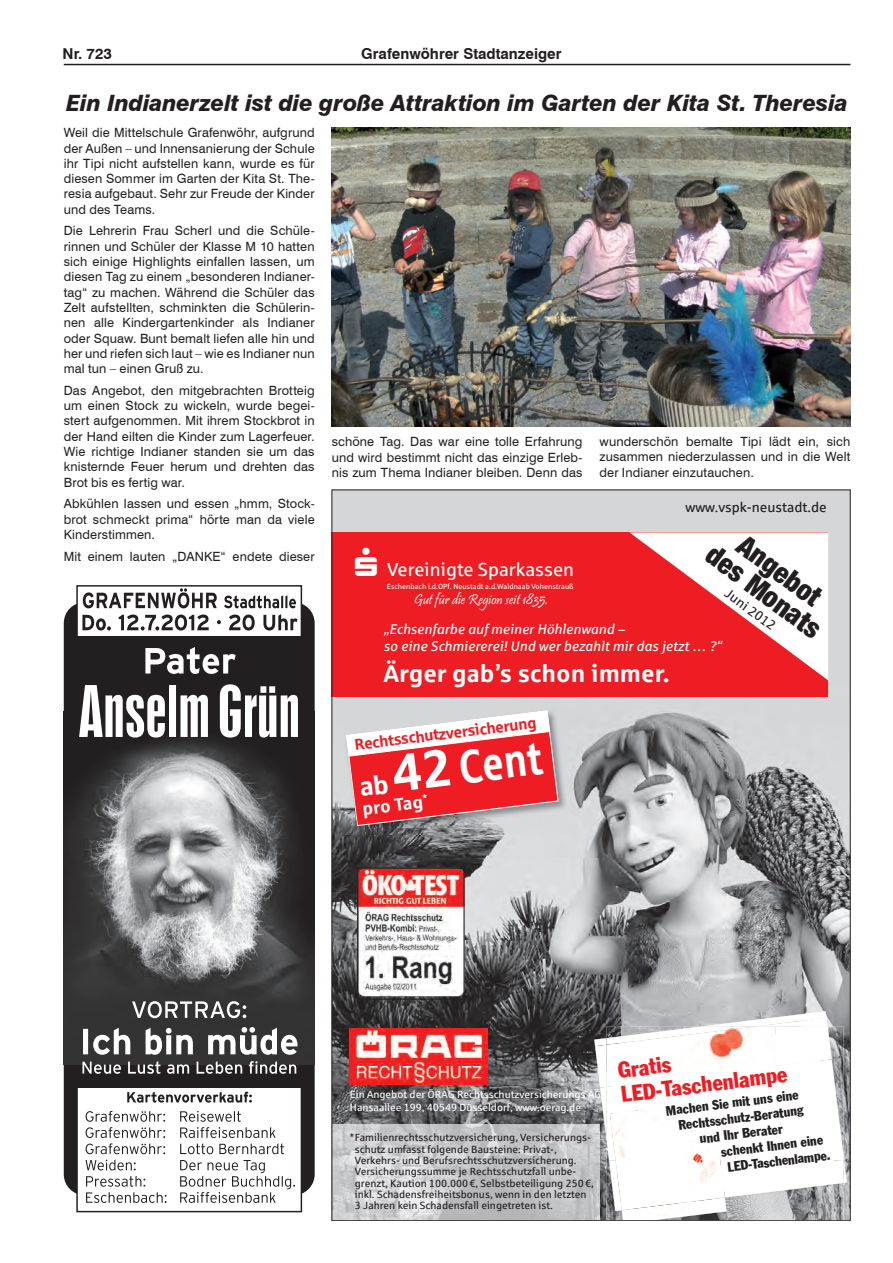
<style>
.page{position:relative;width:893px;height:1263px;background:#fff}
.page>*{position:absolute;margin:0;border:0;box-sizing:border-box;transform-origin:0 0}
.t1{font:700 47.25px "Sparkasse Rg";color:#fff;scale:.83 1}
.t2{font:900 condensed 28.35px/26.1px "Helvetica Neue LT Std";color:#231f20;text-align:center}
.t3{font:700 24.45px "Sparkasse Rg";color:#fff}
.t4{font:italic 800 22.5px "Swiss 721 BT";letter-spacing:-.01em;color:#231f20}
.t5{font:condensed 22.2px/24.2px "Franklin Gothic Std";color:#ee1d23}
.t6{font:18.75px "Sparkasse Rg";color:#fff}
.t7{font:700 18px "Sparkasse Rg";color:#fff}
.t8{font:700 15.75px "Sparkasse Rg";color:#ee1d23}
.t9{font:700 15px "Swiss 721 BT";color:#231f20}
.t10{font:14.85px "Pristina";color:#fff}
.t11{font:italic 13.95px/16.8px "Sparkasse Rg";color:#fff}
.t12{font:13.95px "Sparkasse Rg";color:#231f20}
.t13{font:condensed 13.5px "Franklin Gothic Std";color:#231f20}
.t14{font:13.5px "Sparkasse Rg";color:#231f20}
.t15{font:12.75px/15.3px "Swiss 721 BT";letter-spacing:.01em;color:#231f20;text-align:justify}
.t16{font:10.5px/11.4px "Sparkasse Rg";color:#231f20}
.t17{font:10.5px/12.6px "Sparkasse Rg";color:#fff}
.t18{font:7.35px "Sparkasse Rg";color:#fff}
.s1{font-size:26.25px}
.s2{font-size:52.5px}
</style>
<div class="page">
<hr style="left:64px;top:64px;width:786px;height:1px;background:#231f20">
<img style="left:332px;top:489px;width:518px;height:729px">
<img style="left:606px;top:1160px;width:237px;height:58px">
<img style="left:600px;top:1088px;width:6px;height:50px">
<img style="left:843px;top:1156px;width:4px;height:27px">
<img style="left:606px;top:1087px;width:119px;height:73px">
<img style="left:725px;top:1059px;width:118px;height:101px">
<img style="left:609px;top:1160px;width:234px;height:51px">
<img style="left:594px;top:1011px;width:234px;height:35px">
<img style="left:595px;top:1045px;width:11px;height:43px">
<img style="left:758px;top:1018px;width:70px;height:8px">
<img style="left:606px;top:1026px;width:169px;height:61px">
<img style="left:775px;top:1026px;width:57px;height:40px">
<img style="left:622px;top:1197px;width:105px;height:21px">
<img style="left:610px;top:1101px;width:115px;height:109px">
<div style="left:332px;top:532px;width:496px;height:165px;background:#ee1d23"></div>
<svg style="left:629px;top:532px;width:199px;height:148px"></svg>
<img style="left:334px;top:1124px;width:266px;height:94px">
<img style="left:350px;top:1029px;width:137px;height:55px">
<img style="left:344px;top:708px;width:223px;height:127px">
<svg style="left:346px;top:709px;width:213px;height:117px"></svg>
<img style="left:359px;top:869px;width:104px;height:128px">
<div style="left:357px;top:867px;width:108px;height:133px;border:1px solid #231f20"></div>
<div style="left:64px;top:602px;width:251px;height:593px;background:#231f20;border-radius:21px"></div>
<div style="left:77px;top:586px;width:224px;height:625px;background:#fff"></div>
<div style="left:76px;top:636px;width:226px;height:452px;background:#231f20"></div>
<svg style="left:82px;top:614px;width:215px;height:16px"></svg>
<svg style="left:83px;top:588px;width:213px;height:20px"></svg>
<img style="left:64px;top:737px;width:251px;height:327px">
<svg style="left:82px;top:1061px;width:214px;height:13px"></svg>
<svg style="left:83px;top:1027px;width:214px;height:28px;background:#7f7f7f"></svg>
<svg style="left:132px;top:1001px;width:114px;height:17px;background:#7a7a7a"></svg>
<svg style="left:79px;top:684px;width:219px;height:53px"></svg>
<svg style="left:145px;top:647px;width:91px;height:27px"></svg>
<svg style="left:86px;top:1111px;width:209px;height:92px"></svg>
<svg style="left:127px;top:1092px;width:125px;height:10px"></svg>
<img style="left:332px;top:128px;width:518px;height:298px">
<p class="t9" style="left:63px;top:45px;width:51px">Nr. 723</p>
<p class="t9" style="left:361px;top:45px;width:202px">Grafenwöhrer Stadtanzeiger</p>
<h3 class="t4" style="left:66px;top:89px;width:783px">Ein Indianerzelt ist die große Attraktion im Garten der Kita St. Theresia</h3>
<p class="t15" style="left:64px;top:125px;width:252px">Weil die Mittelschule Grafenwöhr, aufgrund der Außen – und Innensanierung der Schule ihr Tipi nicht aufstellen kann, wurde es für diesen Sommer im Garten der Kita St. The&shy;resia aufgebaut. Sehr zur Freude der Kinder und des Teams.</p>
<p class="t15" style="left:64px;top:223px;width:252px">Die Lehrerin Frau Scherl und die Schüle&shy;rinnen und Schüler der Klasse M 10 hatten sich einige Highlights einfallen lassen, um diesen Tag zu einem „besonderen Indianer&shy;tag“ zu machen. Während die Schüler das Zelt aufstellten, schminkten die Schülerin&shy;nen alle Kindergartenkinder als Indianer oder Squaw. Bunt bemalt liefen alle hin und her und riefen sich laut – wie es Indianer nun mal tun – einen Gruß zu.</p>
<p class="t15" style="left:64px;top:383px;width:252px">Das Angebot, den mitgebrachten Brotteig um einen Stock zu wickeln, wurde begei&shy;stert aufgenommen. Mit ihrem Stockbrot in der Hand eilten die Kinder zum Lagerfeuer.<br>Wie richtige Indianer standen sie um das knisternde Feuer herum und drehten das Brot bis es fertig war.</p>
<p class="t15" style="left:64px;top:496px;width:252px">Abkühlen lassen und essen „hmm, Stock&shy;brot schmeckt prima“ hörte man da viele Kinderstimmen.</p>
<p class="t15" style="left:64px;top:548px;width:252px">Mit einem lauten „DANKE“ endete dieser</p>
<p class="t15" style="left:332px;top:434px;width:252px">schöne Tag. Das war eine tolle Erfahrung und wird bestimmt nicht das einzige Erleb&shy;nis zum Thema Indianer bleiben. Denn das</p>
<p class="t15" style="left:600px;top:434px;width:252px">wunderschön bemalte Tipi lädt ein, sich zusammen niederzulassen und in die Welt der Indianer einzutauchen.</p>
<p class="t12" style="left:685px;top:498px;width:143px">www.vspk-neustadt.de</p>
<h2 class="t2" style="left:732px;top:520px;width:137px;rotate:36deg">Angebot des Monats</h2>
<h3 class="t6" style="left:387px;top:558px;width:189px">Vereinigte Sparkassen</h3>
<p class="t18" style="left:387px;top:582px;width:188px">Eschenbach i.d.OPf. Neustadt a.d.Waldnaab Vohenstrauß</p>
<p class="t10" style="left:414px;top:591px;width:136px">Gut für die Region seit 1835.</p>
<p class="t14" style="left:732px;top:585px;width:61px;rotate:37deg">Juni 2012</p>
<p class="t11" style="left:384px;top:620px;width:340px">„Echsenfarbe auf meiner Höhlenwand –<br>so eine Schmiererei! Und wer bezahlt mir das jetzt … ?“</p>
<h3 class="t3" style="left:384px;top:658px;width:288px">Ärger gab’s schon immer.</h3>
<p class="t8" style="left:353px;top:735px;width:185px;rotate:-7deg">Rechtsschutzversicherung</p>
<h1 class="t1" style="left:355px;top:750px;width:224px;rotate:-7deg"><span class="s1">ab</span> <span class="s2">42</span> Cent</h1>
<h3 class="t7" style="left:361px;top:797px;width:67px;rotate:-7deg">pro Tag<sup>*</sup></h3>
<p class="t17" style="left:350px;top:1088px;width:255px">Ein Angebot der ÖRAG Rechtsschutzversicherungs AG,<br>Hansaallee 199, 40549 Düsseldorf, www.oerag.de</p>
<p class="t16" style="left:355px;top:1132px;width:240px;text-indent:-5px">* Familienrechtsschutzversicherung, Versicherungs&shy;schutz umfasst folgende Bausteine: Privat-, Verkehrs- und Berufsrechtsschutzversicherung.<br>Versicherungssumme je Rechtsschutzfall unbe&shy;grenzt, Kaution 100.000 €, Selbstbeteiligung 250 €, inkl. Schadensfreiheitsbonus, wenn in den letzten 3 Jahren kein Schadensfall eingetreten ist.</p>
<h3 class="t5" style="left:617px;top:1058px;width:169px;rotate:-7deg">Gratis<br>LED-Taschenlampe</h3>
<p class="t13" style="left:665px;top:1103px;width:135px;rotate:-7deg">Machen Sie mit uns eine</p>
<p class="t13" style="left:677px;top:1117px;width:127px;rotate:-7deg">Rechtsschutz-Beratung</p>
<p class="t13" style="left:699px;top:1130px;width:85px;rotate:-7deg">und Ihr Berater</p>
<p class="t13" style="left:720px;top:1144px;width:104px;rotate:-7deg">schenkt Ihnen eine</p>
<p class="t13" style="left:727px;top:1159px;width:105px;rotate:-7deg">LED-Taschenlampe.</p>
</div>
